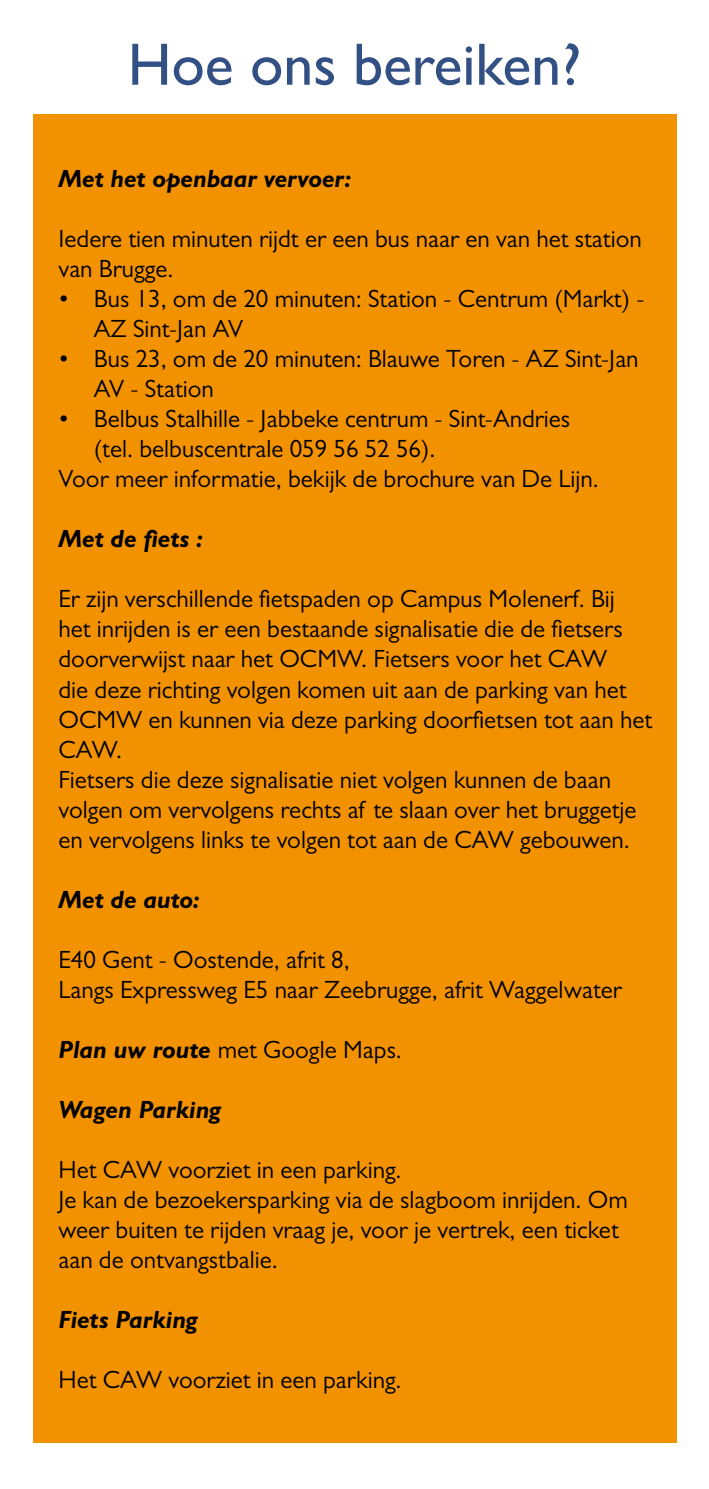
<style>
.page{position:relative;width:709px;height:1489px;background:#fff}
.page>*{position:absolute;margin:0;border:0;box-sizing:border-box;transform-origin:0 0}
.t1{font:500 60px "Gill Sans MT Pro";color:#325084}
.t2{font:25px/30px "Gill Sans MT Pro";color:#000}
.t3{font:italic 700 25px "Gill Sans MT Pro";color:#000}
.s1{font-weight:700;font-style:italic}
</style>
<div class="page">
<div style="left:33px;top:114px;width:643px;height:1329px;background:#f39200"></div>
<h1 class="t1" style="left:128px;top:29px;width:455px">Hoe ons bereiken?</h1>
<p class="t3" style="left:58px;top:163px;width:294px">Met het openbaar vervoer:</p>
<p class="t2" style="left:58px;top:223px;width:585px">Iedere tien minuten rijdt er een bus naar en van het station van Brugge.</p>
<p class="t2" style="left:94px;top:283px;width:552px;text-indent:-35px">• Bus 13, om de 20 minuten: Station - Centrum (Markt) -<br>AZ Sint-Jan AV</p>
<p class="t2" style="left:94px;top:343px;width:546px;text-indent:-35px">• Bus 23, om de 20 minuten: Blauwe Toren - AZ Sint-Jan<br>AV - Station</p>
<p class="t2" style="left:58px;top:403px;width:513px">• Belbus Stalhille - Jabbeke centrum - Sint-Andries</p>
<p class="t2" style="left:94px;top:433px;width:343px">(tel. belbuscentrale 059 56 52 56).</p>
<p class="t2" style="left:58px;top:463px;width:542px">Voor meer informatie, bekijk de brochure van De Lijn.</p>
<p class="t3" style="left:58px;top:523px;width:146px">Met de fiets :</p>
<p class="t2" style="left:58px;top:583px;width:595px">Er zijn verschillende fietspaden op Campus Molenerf. Bij het inrijden is er een bestaande signalisatie die de fietsers doorverwijst naar het OCMW. Fietsers voor het CAW<br>die deze richting volgen komen uit aan de parking van het OCMW en kunnen via deze parking doorfietsen tot aan het CAW.<br>Fietsers die deze signalisatie niet volgen kunnen de baan volgen om vervolgens rechts af te slaan over het bruggetje en vervolgens links te volgen tot aan de CAW gebouwen.</p>
<p class="t3" style="left:58px;top:883px;width:143px">Met de auto:</p>
<p class="t2" style="left:58px;top:943px;width:565px">E40 Gent - Oostende, afrit 8,<br>Langs Expressweg E5 naar Zeebrugge, afrit Waggelwater</p>
<p class="t2" style="left:58px;top:1033px;width:345px"><span class="s1">Plan uw route</span> met Google Maps.</p>
<p class="t3" style="left:58px;top:1093px;width:164px">Wagen Parking</p>
<p class="t2" style="left:58px;top:1153px;width:571px">Het CAW voorziet in een parking.<br>Je kan de bezoekersparking via de slagboom inrijden. Om weer buiten te rijden vraag je, voor je vertrek, een ticket aan de ontvangstbalie.</p>
<p class="t3" style="left:58px;top:1303px;width:141px">Fiets Parking</p>
<p class="t2" style="left:58px;top:1363px;width:344px">Het CAW voorziet in een parking.</p>
</div>
